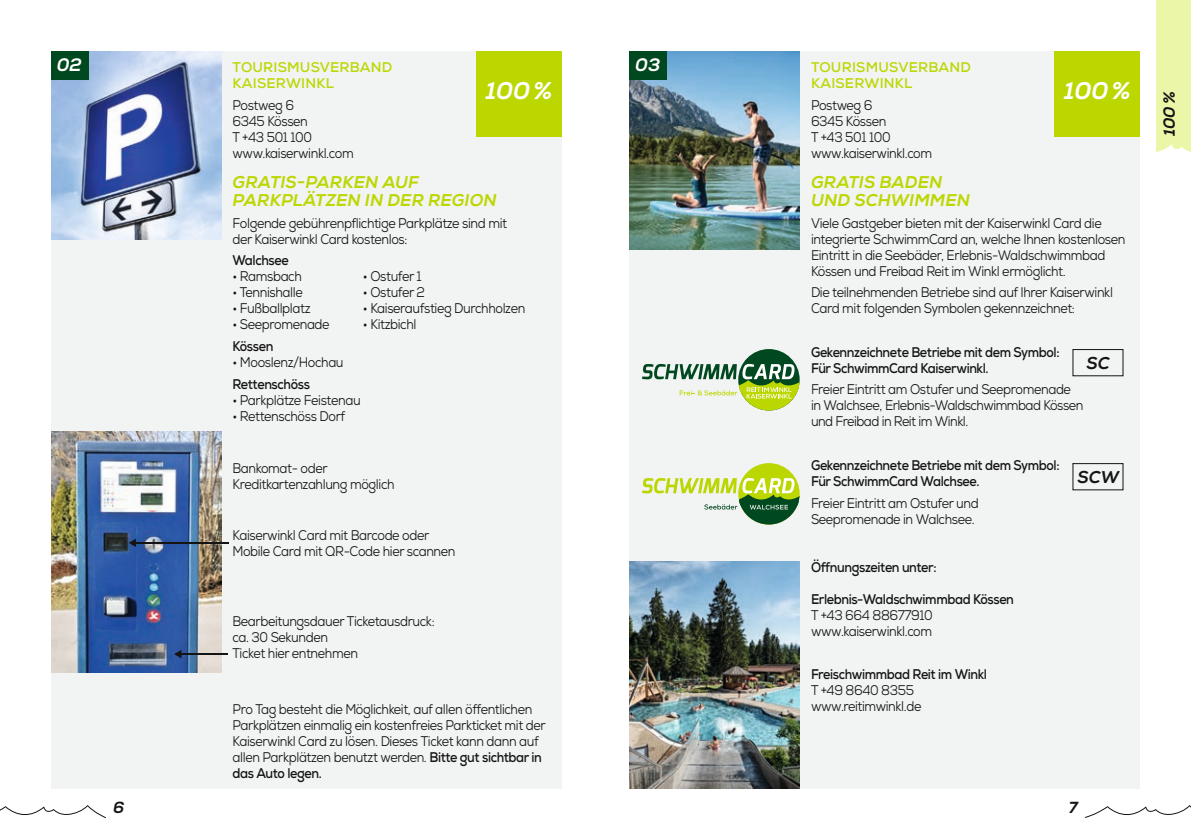
<style>
.page{position:relative;width:1191px;height:840px;background:#fff}
.page>*{position:absolute;margin:0;border:0;box-sizing:border-box;transform-origin:0 0}
.t1{font:italic 800 24px "Nexa";color:#fff}
.t2{font:italic 800 18px "Nexa";color:#fff}
.t3{font:italic 800 17px/18px "Nexa";letter-spacing:.005em;color:#bcd700}
.t4{font:italic 800 17px "Nexa";color:#131413}
.t5{font:italic 800 16px "Nexa";color:#131413}
.t6{font:14px/16px "Nexa";letter-spacing:-.03em;color:#131413;scale:.9 1}
.t7{font:700 14px/16px "Nexa";letter-spacing:-.03em;color:#131413;scale:.9 1}
.t8{font:700 14px/16px "Nexa";letter-spacing:.015em;color:#bcd700}
.s1{font-weight:700}
</style>
<div class="page">
<div style="left:1157px;top:0;width:34px;height:155px;background:#ecf6a8"></div>
<svg style="left:1157px;top:144px;width:34px;height:11px"></svg>
<svg style="left:1085px;top:805px;width:106px;height:12px"></svg>
<svg style="left:0;top:805px;width:106px;height:12px"></svg>
<div style="left:51px;top:51px;width:510px;height:737px;background:#f2f3f3"></div>
<img style="left:51px;top:51px;width:170px;height:188px">
<div style="left:476px;top:51px;width:85px;height:85px;background:#bcd700"></div>
<img style="left:51px;top:431px;width:170px;height:241px">
<hr style="left:178px;top:653px;width:50px;height:1px;background:#131413">
<svg style="left:174px;top:649px;width:7px;height:9px"></svg>
<hr style="left:133px;top:542px;width:95px;height:1px;background:#131413">
<svg style="left:129px;top:538px;width:7px;height:9px"></svg>
<div style="left:51px;top:51px;width:37px;height:28px;background:#00481f"></div>
<div style="left:629px;top:51px;width:511px;height:737px;background:#f2f3f3"></div>
<img style="left:629px;top:51px;width:170px;height:198px">
<div style="left:1054px;top:51px;width:86px;height:85px;background:#bcd700"></div>
<svg style="left:1072px;top:349px;width:51px;height:27px"></svg>
<svg style="left:1072px;top:463px;width:51px;height:27px"></svg>
<img style="left:629px;top:561px;width:170px;height:227px">
<div style="left:738px;top:349px;width:61px;height:61px;background:#00481f;border-radius:50%"></div>
<svg style="left:642px;top:364px;width:157px;height:46px"></svg>
<div style="left:738px;top:463px;width:61px;height:61px;background:#bcd700;border-radius:50%"></div>
<svg style="left:642px;top:477px;width:157px;height:47px"></svg>
<div style="left:629px;top:51px;width:38px;height:28px;background:#00481f"></div>
<p class="t2" style="left:57px;top:53px;width:27px">02</p>
<p class="t8" style="left:233px;top:59px;width:161px">TOURISMUSVERBAND<br>KAISERWINKL</p>
<p class="t6" style="left:232px;top:97px;width:136px">Postweg 6<br>6345 Kössen<br>T +43 501 100 www.kaiserwinkl.com</p>
<h1 class="t1" style="left:485px;top:76px;width:69px">100 %</h1>
<p class="t3" style="left:233px;top:173px;width:266px">GRATIS-PARKEN AUF<br>PARKPLÄTZEN IN DER REGION</p>
<p class="t6" style="left:232px;top:215px;width:306px">Folgende gebührenpflichtige Parkplätze sind mit der Kaiserwinkl Card kostenlos:</p>
<p class="t7" style="left:232px;top:252px;width:64px">Walchsee</p>
<p class="t6" style="left:232px;top:268px;width:79px">• Ramsbach</p>
<p class="t6" style="left:363px;top:268px;width:67px">• Ostufer 1</p>
<p class="t6" style="left:232px;top:284px;width:80px">• Tennishalle</p>
<p class="t6" style="left:363px;top:284px;width:70px">• Ostufer 2</p>
<p class="t6" style="left:232px;top:300px;width:88px">• Fußballplatz</p>
<p class="t6" style="left:363px;top:300px;width:182px">• Kaiseraufstieg Durchholzen</p>
<p class="t6" style="left:232px;top:316px;width:109px">• Seepromenade</p>
<p class="t6" style="left:363px;top:316px;width:61px">• Kitzbichl</p>
<p class="t7" style="left:232px;top:338px;width:47px">Kössen</p>
<p class="t6" style="left:232px;top:354px;width:125px">• Mooslenz/Hochau</p>
<p class="t7" style="left:232px;top:376px;width:88px">Rettenschöss</p>
<p class="t6" style="left:232px;top:392px;width:144px">• Parkplätze Feistenau</p>
<p class="t6" style="left:232px;top:408px;width:127px">• Rettenschöss Dorf</p>
<p class="t6" style="left:232px;top:460px;width:182px">Bankomat- oder<br>Kreditkartenzahlung möglich</p>
<p class="t6" style="left:232px;top:526px;width:249px">Kaiserwinkl Card mit Barcode oder<br>Mobile Card mit QR-Code hier scannen</p>
<p class="t6" style="left:232px;top:613px;width:226px">Bearbeitungsdauer Ticketausdruck: ca. 30 Sekunden<br>Ticket hier entnehmen</p>
<p class="t6" style="left:232px;top:700px;width:349px">Pro Tag besteht die Möglichkeit, auf allen öffentlichen Parkplätzen einmalig ein kostenfreies Parkticket mit der Kaiserwinkl Card zu lösen. Dieses Ticket kann dann auf allen Parkplätzen benutzt werden. <span class="s1">Bitte gut sichtbar in das Auto legen.</span></p>
<p class="t2" style="left:635px;top:53px;width:27px">03</p>
<p class="t8" style="left:811px;top:59px;width:161px">TOURISMUSVERBAND<br>KAISERWINKL</p>
<p class="t6" style="left:811px;top:97px;width:136px">Postweg 6<br>6345 Kössen<br>T +43 501 100 www.kaiserwinkl.com</p>
<h1 class="t1" style="left:1063px;top:76px;width:69px">100 %</h1>
<p class="t3" style="left:811px;top:173px;width:160px">GRATIS BADEN<br>UND SCHWIMMEN</p>
<p class="t6" style="left:811px;top:215px;width:351px">Viele Gastgeber bieten mit der Kaiserwinkl Card die integrierte SchwimmCard an, welche Ihnen kostenlosen Eintritt in die Seebäder, Erlebnis-Waldschwimmbad Kössen und Freibad Reit im Winkl ermöglicht.</p>
<p class="t6" style="left:811px;top:284px;width:337px">Die teilnehmenden Betriebe sind auf Ihrer Kaiserwinkl<br>Card mit folgenden Symbolen gekennzeichnet:</p>
<p class="t7" style="left:811px;top:344px;width:278px">Gekennzeichnete Betriebe mit dem Symbol:<br>Für SchwimmCard Kaiserwinkl.</p>
<p class="t6" style="left:811px;top:381px;width:304px">Freier Eintritt am Ostufer und Seepromenade in Walchsee, Erlebnis-Waldschwimmbad Kössen und Freibad in Reit im Winkl.</p>
<p class="t7" style="left:811px;top:457px;width:278px">Gekennzeichnete Betriebe mit dem Symbol:<br>Für SchwimmCard Walchsee.</p>
<p class="t6" style="left:811px;top:494px;width:188px">Freier Eintritt am Ostufer und<br>Seepromenade in Walchsee.</p>
<p class="t7" style="left:811px;top:558px;width:141px">Öffnungszeiten unter:</p>
<p class="t7" style="left:811px;top:590px;width:227px">Erlebnis-Waldschwimmbad Kössen</p>
<p class="t6" style="left:811px;top:606px;width:137px">T +43 664 88677910 www.kaiserwinkl.com</p>
<p class="t7" style="left:811px;top:666px;width:197px">Freischwimmbad Reit im Winkl</p>
<p class="t6" style="left:811px;top:682px;width:124px">T +49 8640 8355 www.reitimwinkl.de</p>
<p class="t4" style="left:1086px;top:352px;width:25px">SC</p>
<p class="t4" style="left:1077px;top:466px;width:43px">SCW</p>
<p class="t5" style="left:113px;top:797px;width:13px">6</p>
<p class="t5" style="left:1068px;top:797px;width:11px">7</p>
<p class="t5" style="left:1159px;top:136px;width:46px;rotate:-90deg">100 %</p>
</div>
